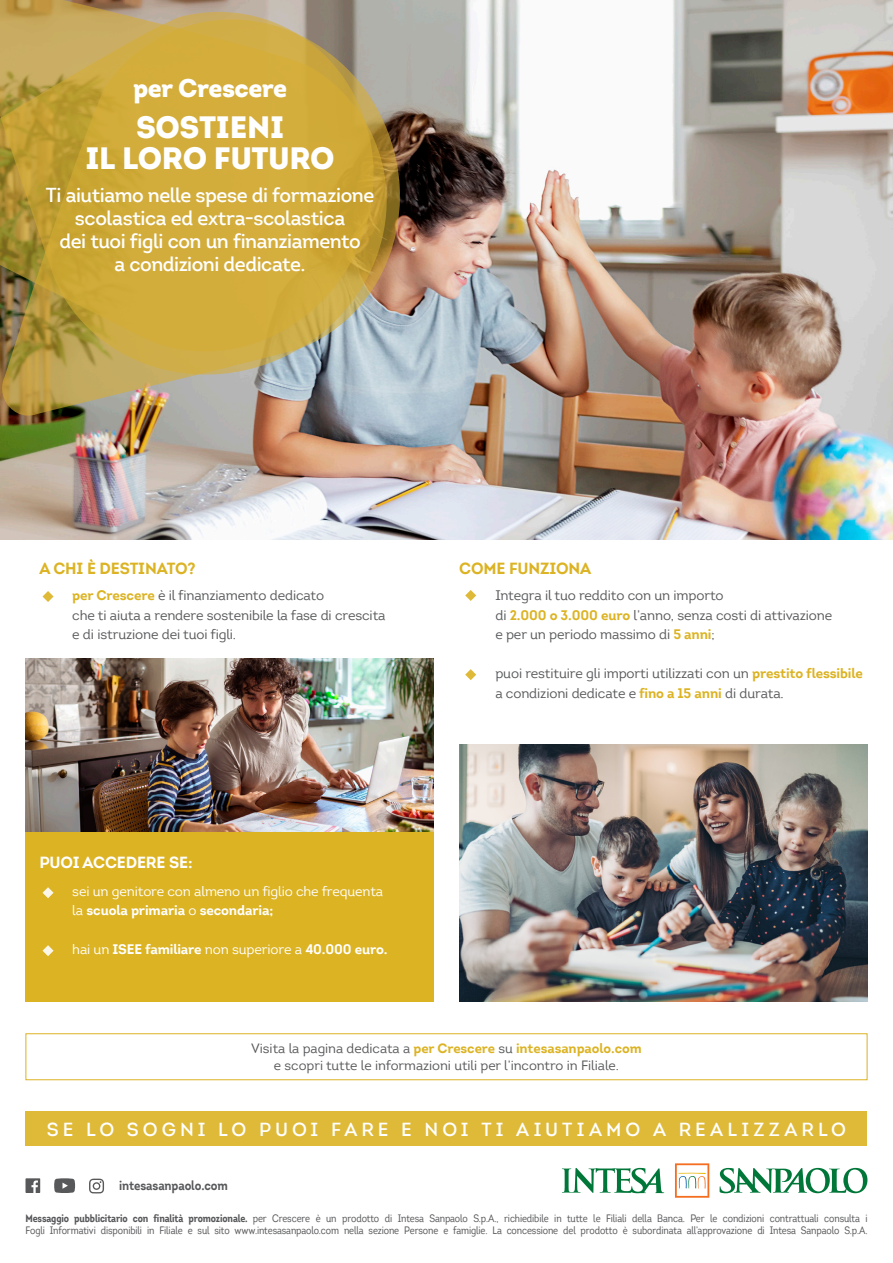
<style>
.page{position:relative;width:893px;height:1263px;background:#fff}
.page>*{position:absolute;margin:0;border:0;box-sizing:border-box;transform-origin:0 0}
.t1{font:900 30.75px "Intro";letter-spacing:-.015em;color:#fff}
.t2{font:900 25.5px "Intro";letter-spacing:-.02em;color:#fff}
.t3{font:600 19.8px/23.2px "Intro";letter-spacing:-.02em;color:#fff;text-align:center}
.t4{font:600 18.45px "Intro";letter-spacing:.22em;color:#fff}
.t5{font:700 15.75px "Intro";letter-spacing:-.01em;color:#dcb323}
.t6{font:700 15.75px "Intro";letter-spacing:-.01em;color:#fff}
.t7{font:13.5px/19.5px "Intro";letter-spacing:-.01em;color:#57585a}
.t8{font:700 13.5px "Intro";letter-spacing:-.01em;color:#fff}
.t9{font:13.5px "Intro";letter-spacing:-.01em;color:#fff}
.t10{font:700 13.2px "Intro";letter-spacing:-.005em;color:#dcb323}
.t11{font:13.2px "Intro";letter-spacing:-.005em;color:#57585a}
.t12{font:700 12.75px "Intro";letter-spacing:-.01em;color:#57585a;scale:.9 1}
.t13{font:10.5px/12px "Intro Cond";letter-spacing:-.01em;color:#57585a}
.s1{font-weight:700;color:#dcb323}
.s2{font-weight:400}
.s3{font-weight:400;color:#57585a}
.s4{font-weight:700}
</style>
<div class="page">
<img style="left:0;top:0;width:893px;height:539px">
<img style="left:2px;top:0;width:398px;height:416px">
<svg style="left:0;top:12px;width:395px;height:359px;fill:#cfad3c"></svg>
<svg style="left:720px;top:1168px;width:147px;height:25px"></svg>
<svg style="left:562px;top:1168px;width:102px;height:25px"></svg>
<svg style="left:675px;top:1163px;width:34px;height:35px"></svg>
<img style="left:459px;top:745px;width:408px;height:257px">
<div style="left:26px;top:1033px;width:841px;height:47px;border:1px solid #dcb323"></div>
<svg style="left:26px;top:1178px;width:14px;height:15px"></svg>
<svg style="left:89px;top:1178px;width:15px;height:15px"></svg>
<svg style="left:54px;top:1178px;width:21px;height:15px"></svg>
<div style="left:26px;top:1112px;width:841px;height:34px;background:#dfba39"></div>
<div style="left:26px;top:808px;width:408px;height:194px;background:#dcb323"></div>
<svg style="left:465px;top:590px;width:11px;height:11px"></svg>
<svg style="left:43px;top:591px;width:11px;height:11px"></svg>
<svg style="left:43px;top:887px;width:11px;height:11px"></svg>
<svg style="left:43px;top:945px;width:11px;height:11px"></svg>
<svg style="left:465px;top:669px;width:11px;height:11px"></svg>
<img style="left:26px;top:658px;width:408px;height:173px">
<p class="t2" style="left:133px;top:71px;width:156px">per Crescere</p>
<p class="t1" style="left:136px;top:107px;width:150px">SOSTIENI</p>
<p class="t1" style="left:85px;top:138px;width:251px">IL LORO FUTURO</p>
<p class="t3" style="left:46px;top:183px;width:330px">Ti aiutiamo nelle spese di formazione scolastica ed extra-scolastica</p>
<p class="t3" style="left:59px;top:229px;width:303px">dei tuoi figli con un finanziamento</p>
<p class="t3" style="left:114px;top:253px;width:193px">a condizioni dedicate.</p>
<p class="t5" style="left:39px;top:559px;width:158px">A CHI È DESTINATO?</p>
<p class="t5" style="left:459px;top:559px;width:133px">COME FUNZIONA</p>
<p class="t7" style="left:72px;top:586px;width:253px"><span class="s1">per Crescere</span> è il finanziamento dedicato</p>
<p class="t7" style="left:72px;top:605px;width:315px">che ti aiuta a rendere sostenibile la fase di crescita</p>
<p class="t7" style="left:72px;top:625px;width:165px">e di istruzione dei tuoi figli.</p>
<p class="t6" style="left:39px;top:853px;width:155px">PUOI ACCEDERE SE:</p>
<p class="t9" style="left:72px;top:883px;width:312px">sei un genitore con almeno un figlio che frequenta</p>
<p class="t8" style="left:72px;top:902px;width:203px"><span class="s2">la</span> scuola primaria <span class="s2">o</span> secondaria;</p>
<p class="t8" style="left:72px;top:941px;width:317px"><span class="s2">hai un</span> ISEE familiare <span class="s2">non superiore a</span> 40.000 euro.</p>
<p class="t7" style="left:495px;top:586px;width:230px">Integra il tuo reddito con un importo</p>
<p class="t7" style="left:495px;top:605px;width:338px">di <span class="s1">2.000 o 3.000 euro</span> l’anno, senza costi di attivazione</p>
<p class="t7" style="left:495px;top:625px;width:221px">e per un periodo massimo di <span class="s1">5 anni</span>;</p>
<p class="t7" style="left:495px;top:664px;width:369px">puoi restituire gli importi utilizzati con un <span class="s1">prestito flessibile </span>a condizioni dedicate e <span class="s1">fino a 15 anni</span> di durata.</p>
<p class="t10" style="left:251px;top:1040px;width:392px"><span class="s3">Visita la pagina dedicata a</span> per Crescere <span class="s3">su</span> intesasanpaolo.com</p>
<p class="t11" style="left:274px;top:1058px;width:347px">e scopri tutte le informazioni utili per l’incontro in Filiale.</p>
<p class="t4" style="left:47px;top:1118px;width:801px">SE LO SOGNI LO PUOI FARE E NOI TI AIUTIAMO A REALIZZARLO</p>
<p class="t12" style="left:119px;top:1178px;width:122px">intesasanpaolo.com</p>
<p class="t13" style="left:26px;top:1212px;width:843px"><span class="s4">Messaggio pubblicitario con finalità promozionale.</span> per Crescere è un prodotto di Intesa Sanpaolo S.p.A., richiedibile in tutte le Filiali della Banca. Per le condizioni contrattuali consulta i<br>Fogli Informativi disponibili in Filiale e sul sito www.intesasanpaolo.com nella sezione Persone e famiglie. La concessione del prodotto è subordinata all’approvazione di Intesa Sanpaolo S.p.A.</p>
</div>
